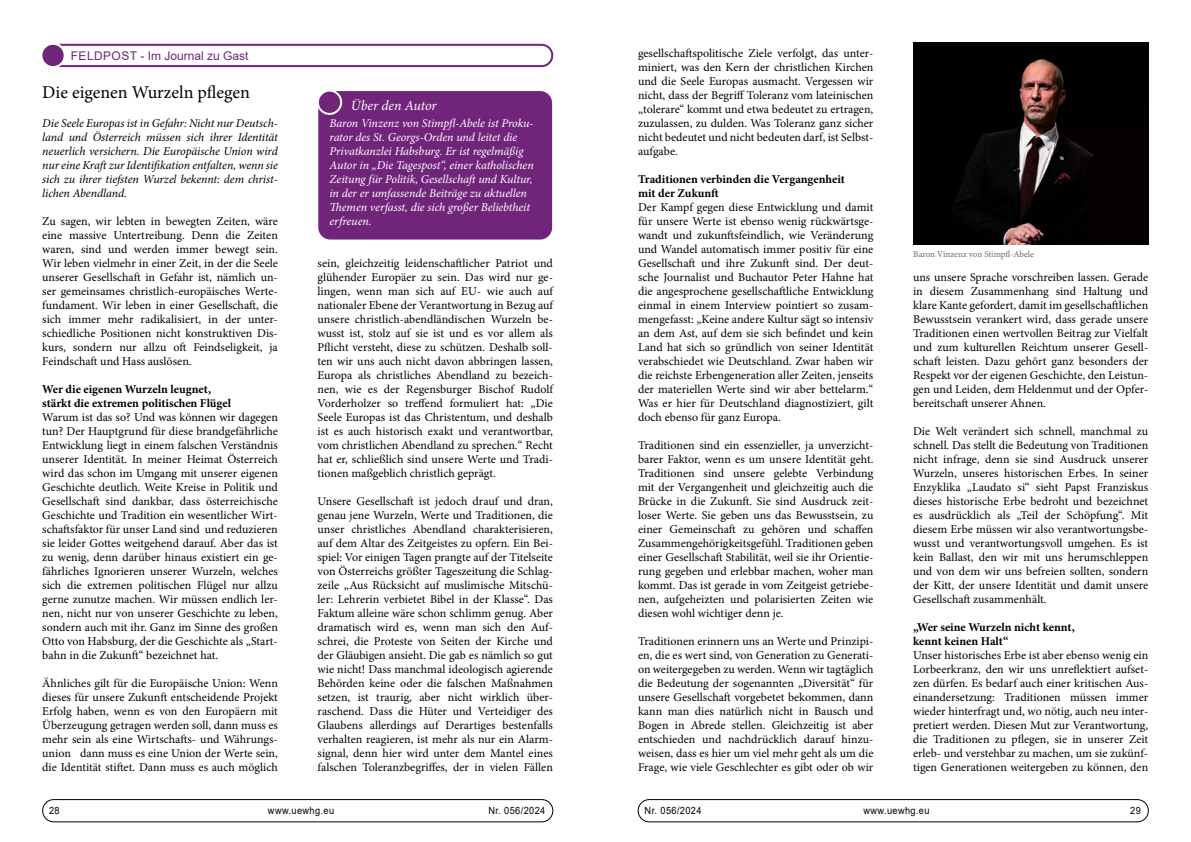
<style>
.page{position:relative;width:1191px;height:842px;background:#fff}
.page>*{position:absolute;margin:0;border:0;box-sizing:border-box;transform-origin:0 0}
.t1{font:18px "Minion Pro";color:#000}
.t2{font:italic 14px "Minion Pro";letter-spacing:-.005em;color:#fff}
.t3{font:12px/14px "Minion Pro";color:#000;text-align:justify}
.t4{font:italic 12px/14px "Minion Pro";letter-spacing:-.01em;color:#fff}
.t5{font:italic 12px/14px "Minion Pro";letter-spacing:-.005em;color:#000;text-align:justify}
.t6{font:700 12px/14px "Minion Pro";color:#000}
.t7{font:12px "Arial";color:#70257b}
.t8{font:10px "Arial";letter-spacing:.04em;color:#000;scale:.92 1}
.t9{font:9px "Minion Pro";letter-spacing:-.005em;color:#6f6864}
</style>
<div class="page">
<div style="left:43px;top:799px;width:510px;height:23px;border:1px solid #000;border-radius:11px"></div>
<div style="left:638px;top:799px;width:510px;height:23px;border:1px solid #000;border-radius:11px"></div>
<svg style="left:57px;top:43px;width:497px;height:25px"></svg>
<div style="left:41px;top:44px;width:24px;height:23px;background:#70257b;border-radius:50%"></div>
<div style="left:40px;top:43px;width:26px;height:25px;border:2px solid #fff;border-radius:50%"></div>
<img style="left:913px;top:43px;width:235px;height:201px">
<div style="left:318px;top:91px;width:234px;height:149px;background:#70257b;border-radius:12px"></div>
<div style="left:318px;top:91px;width:23px;height:23px;background:#70257b;border-radius:50%"></div>
<div style="left:317px;top:90px;width:25px;height:25px;border:2px solid #fff;border-radius:50%"></div>
<p class="t7" style="left:71px;top:47px;width:179px">FELDPOST - Im Journal zu Gast</p>
<h1 class="t1" style="left:42px;top:80px;width:209px">Die eigenen Wurzeln pflegen</h1>
<p class="t5" style="left:42px;top:116px;width:237px">Die Seele Europas ist in Gefahr: Nicht nur Deutsch&shy;land und Österreich müssen sich ihrer Identität neuerlich versichern. Die Europäische Union wird nur eine Kraft zur Identifikation entfalten, wenn sie sich zu ihrer tiefsten Wurzel bekennt: dem christ&shy;lichen Abendland.</p>
<p class="t3" style="left:42px;top:214px;width:237px">Zu sagen, wir lebten in bewegten Zeiten, wäre eine massive Untertreibung. Denn die Zeiten waren, sind und werden immer bewegt sein.<br>Wir leben vielmehr in einer Zeit, in der die Seele unserer Gesellschaft in Gefahr ist, nämlich un&shy;ser gemeinsames christlich-europäisches Werte&shy;fundament. Wir leben in einer Gesellschaft, die sich immer mehr radikalisiert, in der unter&shy;schiedliche Positionen nicht konstruktiven Dis&shy;kurs, sondern nur allzu oft Feindseligkeit, ja Feindschaft und Hass auslösen.</p>
<p class="t6" style="left:42px;top:382px;width:190px">Wer die eigenen Wurzeln leugnet, stärkt die extremen politischen Flügel</p>
<p class="t3" style="left:42px;top:410px;width:237px">Warum ist das so? Und was können wir dagegen tun? Der Hauptgrund für diese brandgefährliche Entwicklung liegt in einem falschen Verständnis unserer Identität. In meiner Heimat Österreich wird das schon im Umgang mit unserer eigenen Geschichte deutlich. Weite Kreise in Politik und Gesellschaft sind dankbar, dass österreichische Geschichte und Tradition ein wesentlicher Wirt&shy;schaftsfaktor für unser Land sind und reduzieren sie leider Gottes weitgehend darauf. Aber das ist zu wenig, denn darüber hinaus existiert ein ge&shy;fährliches Ignorieren unserer Wurzeln, welches sich die extremen politischen Flügel nur allzu gerne zunutze machen. Wir müssen endlich ler&shy;nen, nicht nur von unserer Geschichte zu leben, sondern auch mit ihr. Ganz im Sinne des großen Otto von Habsburg, der die Geschichte als „Start&shy;bahn in die Zukunft“ bezeichnet hat.</p>
<p class="t3" style="left:42px;top:676px;width:237px">Ähnliches gilt für die Europäische Union: Wenn dieses für unsere Zukunft entscheidende Projekt Erfolg haben, wenn es von den Europäern mit Überzeugung getragen werden soll, dann muss es mehr sein als eine Wirtschafts- und Währungs&shy;union dann muss es eine Union der Werte sein, die Identität stiftet. Dann muss es auch möglich</p>
<p class="t2" style="left:351px;top:96px;width:87px">Über den Autor</p>
<p class="t4" style="left:329px;top:116px;width:206px">Baron Vinzenz von Stimpfl-Abele ist Proku&shy;rator des St. Georgs-Orden und leitet die Privatkanzlei Habsburg. Er ist regelmäßig Autor in „Die Tagespost“, einer katholischen Zeitung für Politik, Gesellschaft und Kultur, in der er umfassende Beiträge zu aktuellen Themen verfasst, die sich großer Beliebtheit erfreuen.</p>
<p class="t3" style="left:317px;top:256px;width:237px">sein, gleichzeitig leidenschaftlicher Patriot und glühender Europäer zu sein. Das wird nur ge&shy;lingen, wenn man sich auf EU- wie auch auf nationaler Ebene der Verantwortung in Bezug auf unsere christlich-abendländischen Wurzeln be&shy;wusst ist, stolz auf sie ist und es vor allem als Pflicht versteht, diese zu schützen. Deshalb soll&shy;ten wir uns auch nicht davon abbringen lassen, Europa als christliches Abendland zu bezeich&shy;nen, wie es der Regensburger Bischof Rudolf Vorderholzer so treffend formuliert hat: „Die Seele Europas ist das Christentum, und deshalb ist es auch historisch exakt und verantwortbar, vom christlichen Abendland zu sprechen.“ Recht hat er, schließlich sind unsere Werte und Tradi&shy;tionen maßgeblich christlich geprägt.</p>
<p class="t3" style="left:317px;top:494px;width:237px">Unsere Gesellschaft ist jedoch drauf und dran, genau jene Wurzeln, Werte und Traditionen, die unser christliches Abendland charakterisieren, auf dem Altar des Zeitgeistes zu opfern. Ein Bei&shy;spiel: Vor einigen Tagen prangte auf der Titelseite von Österreichs größter Tageszeitung die Schlag&shy;zeile „Aus Rücksicht auf muslimische Mitschü&shy;ler: Lehrerin verbietet Bibel in der Klasse“. Das Faktum alleine wäre schon schlimm genug. Aber dramatisch wird es, wenn man sich den Auf&shy;schrei, die Proteste von Seiten der Kirche und der Gläubigen ansieht. Die gab es nämlich so gut wie nicht! Dass manchmal ideologisch agierende Behörden keine oder die falschen Maßnahmen setzen, ist traurig, aber nicht wirklich über&shy;raschend. Dass die Hüter und Verteidiger des Glaubens allerdings auf Derartiges bestenfalls verhalten reagieren, ist mehr als nur ein Alarm&shy;signal, denn hier wird unter dem Mantel eines falschen Toleranzbegriffes, der in vielen Fällen</p>
<p class="t3" style="left:638px;top:46px;width:237px">gesellschaftspolitische Ziele verfolgt, das unter&shy;miniert, was den Kern der christlichen Kirchen und die Seele Europas ausmacht. Vergessen wir nicht, dass der Begriff Toleranz vom lateinischen „tolerare“ kommt und etwa bedeutet zu ertragen, zuzulassen, zu dulden. Was Toleranz ganz sicher nicht bedeutet und nicht bedeuten darf, ist Selbst&shy;aufgabe.</p>
<p class="t6" style="left:638px;top:172px;width:208px">Traditionen verbinden die Vergangenheit mit der Zukunft</p>
<p class="t3" style="left:638px;top:200px;width:237px">Der Kampf gegen diese Entwicklung und damit für unsere Werte ist ebenso wenig rückwärtsge&shy;wandt und zukunftsfeindlich, wie Veränderung und Wandel automatisch immer positiv für eine Gesellschaft und ihre Zukunft sind. Der deut&shy;sche Journalist und Buchautor Peter Hahne hat die angesprochene gesellschaftliche Entwicklung einmal in einem Interview pointiert so zusam&shy;mengefasst: „Keine andere Kultur sägt so intensiv an dem Ast, auf dem sie sich befindet und kein Land hat sich so gründlich von seiner Identität verabschiedet wie Deutschland. Zwar haben wir die reichste Erbengeneration aller Zeiten, jenseits der materiellen Werte sind wir aber bettelarm.“ Was er hier für Deutschland diagnostiziert, gilt doch ebenso für ganz Europa.</p>
<p class="t3" style="left:638px;top:438px;width:237px">Traditionen sind ein essenzieller, ja unverzicht&shy;barer Faktor, wenn es um unsere Identität geht.<br>Traditionen sind unsere gelebte Verbindung mit der Vergangenheit und gleichzeitig auch die Brücke in die Zukunft. Sie sind Ausdruck zeit&shy;loser Werte. Sie geben uns das Bewusstsein, zu einer Gemeinschaft zu gehören und schaffen Zusammengehörigkeitsgefühl. Traditionen geben einer Gesellschaft Stabilität, weil sie ihr Orientie&shy;rung gegeben und erlebbar machen, woher man kommt. Das ist gerade in vom Zeitgeist getriebe&shy;nen, aufgeheizten und polarisierten Zeiten wie diesen wohl wichtiger denn je.</p>
<p class="t3" style="left:638px;top:634px;width:237px">Traditionen erinnern uns an Werte und Prinzipi&shy;en, die es wert sind, von Generation zu Generati&shy;on weitergegeben zu werden. Wenn wir tagtäglich die Bedeutung der sogenannten „Diversität“ für unsere Gesellschaft vorgebetet bekommen, dann kann man dies natürlich nicht in Bausch und Bogen in Abrede stellen. Gleichzeitig ist aber entschieden und nachdrücklich darauf hinzu&shy;weisen, dass es hier um viel mehr geht als um die Frage, wie viele Geschlechter es gibt oder ob wir</p>
<p class="t9" style="left:913px;top:248px;width:122px">Baron Vinzenz von Stimpfl-Abele</p>
<p class="t3" style="left:913px;top:270px;width:237px">uns unsere Sprache vorschreiben lassen. Gerade in diesem Zusammenhang sind Haltung und klare Kante gefordert, damit im gesellschaftlichen Bewusstsein verankert wird, dass gerade unsere Traditionen einen wertvollen Beitrag zur Vielfalt und zum kulturellen Reichtum unserer Gesell&shy;schaft leisten. Dazu gehört ganz besonders der Respekt vor der eigenen Geschichte, den Leistun&shy;gen und Leiden, dem Heldenmut und der Opfer&shy;bereitschaft unserer Ahnen.</p>
<p class="t3" style="left:913px;top:424px;width:237px">Die Welt verändert sich schnell, manchmal zu schnell. Das stellt die Bedeutung von Traditionen nicht infrage, denn sie sind Ausdruck unserer Wurzeln, unseres historischen Erbes. In seiner Enzyklika „Laudato si“ sieht Papst Franziskus dieses historische Erbe bedroht und bezeichnet es ausdrücklich als „Teil der Schöpfung“. Mit diesem Erbe müssen wir also verantwortungsbe&shy;wusst und verantwortungsvoll umgehen. Es ist kein Ballast, den wir mit uns herumschleppen und von dem wir uns befreien sollten, sondern der Kitt, der unsere Identität und damit unsere Gesellschaft zusammenhält.</p>
<p class="t6" style="left:913px;top:620px;width:163px">„Wer seine Wurzeln nicht kennt, kennt keinen Halt“</p>
<p class="t3" style="left:913px;top:648px;width:237px">Unser historisches Erbe ist aber ebenso wenig ein Lorbeerkranz, den wir uns unreflektiert aufset&shy;zen dürfen. Es bedarf auch einer kritischen Aus&shy;einandersetzung: Traditionen müssen immer wieder hinterfragt und, wo nötig, auch neu inter&shy;pretiert werden. Diesen Mut zur Verantwortung, die Traditionen zu pflegen, sie in unserer Zeit erleb- und verstehbar zu machen, um sie zukünf&shy;tigen Generationen weitergeben zu können, den</p>
<p class="t8" style="left:49px;top:804px;width:13px">28</p>
<p class="t8" style="left:268px;top:804px;width:73px">www.uewhg.eu</p>
<p class="t8" style="left:488px;top:804px;width:63px">Nr. 056/2024</p>
<p class="t8" style="left:644px;top:804px;width:63px">Nr. 056/2024</p>
<p class="t8" style="left:863px;top:804px;width:73px">www.uewhg.eu</p>
<p class="t8" style="left:1130px;top:804px;width:13px">29</p>
</div>
